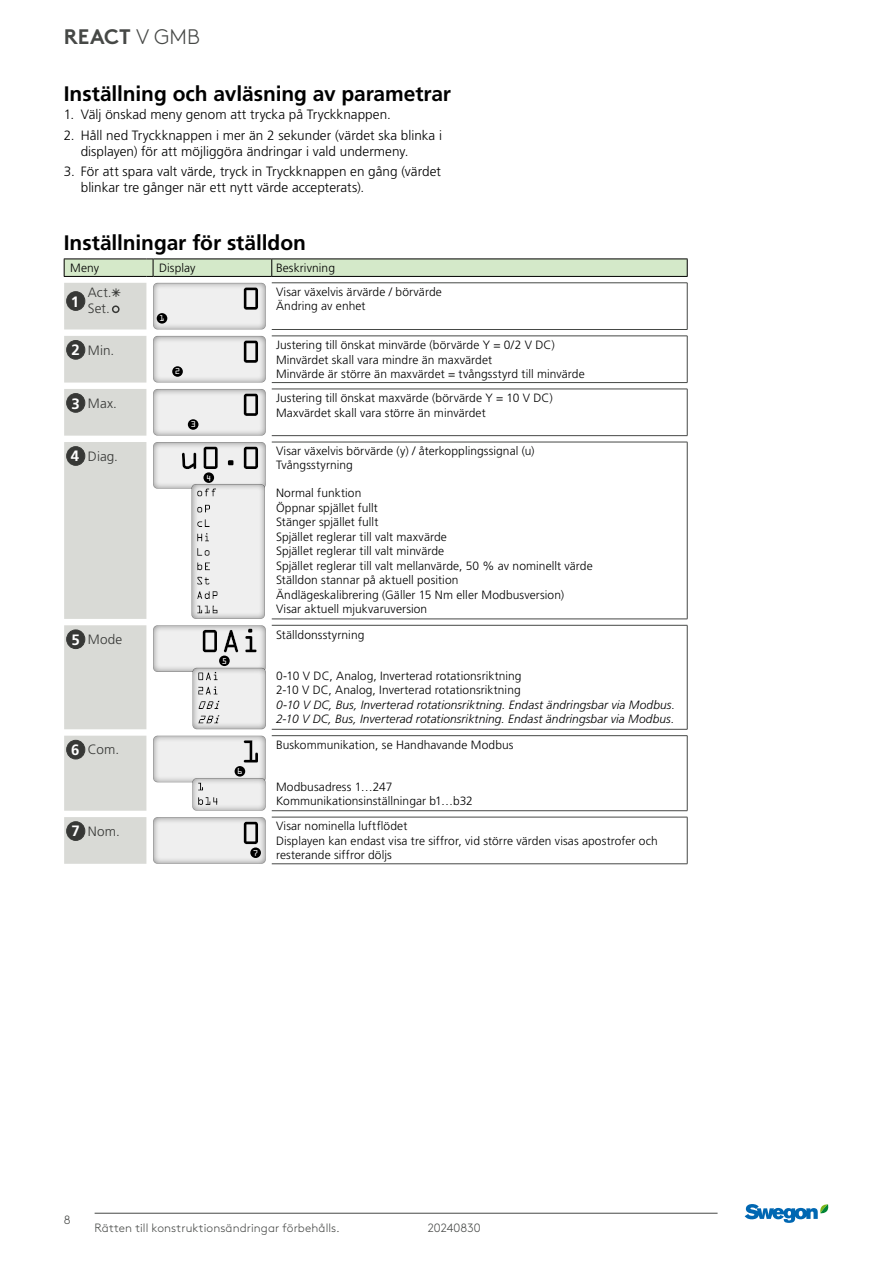
<style>
.page{position:relative;width:893px;height:1263px;background:#fff}
.page>*{position:absolute;margin:0;border:0;box-sizing:border-box;transform-origin:0 0}
.t1{font:700 21px "Frutiger LT Pro";letter-spacing:-.005em;color:#000}
.t2{font:700 21px "Swegon Brown";color:#464846}
.t3{font:700 15px "Frutiger LT Pro";color:#fff}
.t4{font:300 13.5px/16.2px "Frutiger LT Pro";color:#000}
.t5{font:300 13.5px/16.2px "Frutiger LT Pro";letter-spacing:.005em;color:#373836}
.t6{font:300 12px/14.4px "Frutiger LT Pro";letter-spacing:.005em;color:#000}
.t7{font:italic 300 12px/14.4px "Frutiger LT Pro";letter-spacing:.005em;color:#000}
.t8{font:300 12px "Swegon Brown";letter-spacing:.005em;color:#464846}
.t9{font:300 12px "Swegon Brown";letter-spacing:-.015em;color:#464846}
.t10{font:9px "OCRA Extended";color:#fff}
.s1{font-weight:300}
.s2{font-weight:700;font-size:15px;color:#fff}
</style>
<div class="page">
<hr style="left:95px;top:1213px;width:623px;height:1px;background:#464846">
<svg style="left:745px;top:1204px;width:84px;height:19px"></svg>
<div style="left:64px;top:259px;width:89px;height:17px;background:#d5e9c9"></div>
<div style="left:64px;top:817px;width:81px;height:47px;background:#d9dad6"></div>
<hr style="left:272px;top:283px;width:415px;height:1px;background:#464846">
<hr style="left:687px;top:283px;width:1px;height:46px;background:#464846">
<hr style="left:272px;top:329px;width:415px;height:1px;background:#464846">
<hr style="left:272px;top:336px;width:415px;height:1px;background:#464846">
<hr style="left:687px;top:336px;width:1px;height:46px;background:#464846">
<hr style="left:272px;top:382px;width:415px;height:1px;background:#464846">
<hr style="left:272px;top:817px;width:415px;height:1px;background:#464846">
<hr style="left:687px;top:817px;width:1px;height:47px;background:#464846">
<hr style="left:272px;top:863px;width:415px;height:1px;background:#464846">
<hr style="left:272px;top:389px;width:415px;height:1px;background:#464846">
<hr style="left:687px;top:389px;width:1px;height:46px;background:#464846">
<hr style="left:272px;top:435px;width:415px;height:1px;background:#464846">
<hr style="left:272px;top:442px;width:415px;height:1px;background:#464846">
<hr style="left:687px;top:442px;width:1px;height:177px;background:#464846">
<hr style="left:272px;top:619px;width:415px;height:1px;background:#464846">
<hr style="left:272px;top:625px;width:415px;height:1px;background:#464846">
<hr style="left:687px;top:625px;width:1px;height:104px;background:#464846">
<hr style="left:272px;top:729px;width:415px;height:1px;background:#464846">
<hr style="left:272px;top:735px;width:415px;height:1px;background:#464846">
<hr style="left:687px;top:736px;width:1px;height:74px;background:#464846">
<hr style="left:272px;top:810px;width:415px;height:1px;background:#464846">
<hr style="left:88px;top:259px;width:58px;height:1px;background:#020000">
<svg style="left:64px;top:259px;width:24px;height:18px"></svg>
<hr style="left:88px;top:276px;width:58px;height:1px;background:#020000">
<svg style="left:146px;top:259px;width:542px;height:18px;background:#c5d8bb"></svg>
<div style="left:145px;top:276px;width:147px;height:54px;background:#000;opacity:.57"></div>
<div style="left:145px;top:329px;width:147px;height:54px;background:#000;opacity:.57"></div>
<div style="left:145px;top:382px;width:147px;height:54px;background:#000;opacity:.57"></div>
<div style="left:145px;top:435px;width:147px;height:54px;background:#fff"></div>
<svg style="left:153px;top:442px;width:113px;height:47px"></svg>
<div style="left:183px;top:482px;width:83px;height:138px;background:#000;opacity:.57"></div>
<div style="left:145px;top:618px;width:147px;height:54px;background:#fff"></div>
<svg style="left:153px;top:625px;width:113px;height:47px"></svg>
<div style="left:185px;top:665px;width:82px;height:65px;background:#000;opacity:.57"></div>
<div style="left:145px;top:729px;width:147px;height:54px;background:#000;opacity:.57"></div>
<svg style="left:153px;top:736px;width:113px;height:47px"></svg>
<div style="left:184px;top:776px;width:82px;height:36px;background:#000;opacity:.57"></div>
<div style="left:67px;top:822px;width:18px;height:18px;background:#373836;border-radius:50%"></div>
<div style="left:66px;top:821px;width:19px;height:20px;border:1px solid #373836;border-radius:50%"></div>
<div style="left:145px;top:810px;width:147px;height:54px;background:#000;opacity:.57"></div>
<div style="left:157px;top:313px;width:10px;height:11px;background:#000;border-radius:50%"></div>
<div style="left:172px;top:366px;width:11px;height:11px;background:#000;border-radius:50%"></div>
<div style="left:188px;top:419px;width:10px;height:11px;background:#000;border-radius:50%"></div>
<div style="left:203px;top:472px;width:11px;height:11px;background:#000;border-radius:50%"></div>
<div style="left:219px;top:655px;width:11px;height:11px;background:#000;border-radius:50%"></div>
<div style="left:235px;top:766px;width:10px;height:10px;background:#000;border-radius:50%"></div>
<div style="left:250px;top:847px;width:11px;height:11px;background:#000;border-radius:50%"></div>
<svg style="left:64px;top:283px;width:82px;height:528px;background:#d4d5d1"></svg>
<h1 class="t2" style="left:64px;top:20px;width:138px">REACT <span class="s1">V GMB</span></h1>
<h1 class="t1" style="left:64px;top:81px;width:389px">Inställning och avläsning av parametrar</h1>
<p class="t4" style="left:64px;top:106px;width:329px">1. Välj önskad meny genom att trycka på Tryckknappen.</p>
<p class="t4" style="left:81px;top:127px;width:363px;text-indent:-17px">2. Håll ned Tryckknappen i mer än 2 sekunder (värdet ska blinka i displayen) för att möjliggöra ändringar i vald undermeny.</p>
<p class="t4" style="left:81px;top:164px;width:362px;text-indent:-17px">3. För att spara valt värde, tryck in Tryckknappen en gång (värdet blinkar tre gånger när ett nytt värde accepterats).</p>
<h1 class="t1" style="left:64px;top:231px;width:244px">Inställningar för ställdon</h1>
<p class="t6" style="left:70px;top:261px;width:30px">Meny</p>
<p class="t6" style="left:159px;top:261px;width:38px">Display</p>
<p class="t6" style="left:276px;top:261px;width:60px">Beskrivning</p>
<p class="t3" style="left:71px;top:292px;width:10px">1</p>
<p class="t5" style="left:88px;top:284px;width:25px">Act.<br>Set.</p>
<p class="t6" style="left:276px;top:285px;width:167px">Visar växelvis ärvärde / börvärde<br>Ändring av enhet</p>
<p class="t5" style="left:72px;top:342px;width:44px"><span class="s2">2</span> Min.</p>
<p class="t6" style="left:276px;top:338px;width:310px">Justering till önskat minvärde (börvärde Y = 0/2 V DC)<br>Minvärdet skall vara mindre än maxvärdet<br>Minvärde är större än maxvärdet = tvångsstyrd till minvärde</p>
<p class="t5" style="left:72px;top:395px;width:47px"><span class="s2">3</span> Max.</p>
<p class="t6" style="left:276px;top:391px;width:278px">Justering till önskat maxvärde (börvärde Y = 10 V DC)<br>Maxvärdet skall vara större än minvärdet</p>
<p class="t5" style="left:71px;top:448px;width:49px"><span class="s2">4</span> Diag.</p>
<p class="t6" style="left:276px;top:444px;width:260px">Visar växelvis börvärde (y) / återkopplingssignal (u)<br>Tvångsstyrning</p>
<p class="t6" style="left:276px;top:486px;width:318px">Normal funktion<br>Öppnar spjället fullt<br>Stänger spjället fullt<br>Spjället reglerar till valt maxvärde<br>Spjället reglerar till valt minvärde<br>Spjället reglerar till valt mellanvärde, 50 % av nominellt värde Ställdon stannar på aktuell position<br>Ändlägeskalibrering (Gäller 15 Nm eller Modbusversion)<br>Visar aktuell mjukvaruversion</p>
<p class="t5" style="left:72px;top:631px;width:52px"><span class="s2">5</span> Mode</p>
<p class="t6" style="left:276px;top:627px;width:90px">Ställdonsstyrning</p>
<p class="t6" style="left:276px;top:669px;width:247px">0-10 V DC, Analog, Inverterad rotationsriktning<br>2-10 V DC, Analog, Inverterad rotationsriktning</p>
<p class="t7" style="left:276px;top:697px;width:401px">0-10 V DC, Bus, Inverterad rotationsriktning. Endast ändringsbar via Modbus.<br>2-10 V DC, Bus, Inverterad rotationsriktning. Endast ändringsbar via Modbus.</p>
<p class="t5" style="left:71px;top:742px;width:49px"><span class="s2">6</span> Com.</p>
<p class="t6" style="left:276px;top:738px;width:239px">Buskommunikation, se Handhavande Modbus</p>
<p class="t6" style="left:276px;top:779px;width:198px">Modbusadress 1…247<br>Kommunikationsinställningar b1…b32</p>
<p class="t5" style="left:72px;top:823px;width:50px"><span class="s2">7</span> Nom.</p>
<p class="t6" style="left:276px;top:819px;width:383px">Visar nominella luftflödet<br>Displayen kan endast visa tre siffror, vid större värden visas apostrofer och resterande siffror döljs</p>
<p class="t10" style="left:159px;top:313px;width:7px">1</p>
<p class="t10" style="left:175px;top:367px;width:7px">2</p>
<p class="t10" style="left:190px;top:420px;width:7px">3</p>
<p class="t10" style="left:206px;top:473px;width:7px">4</p>
<p class="t10" style="left:222px;top:656px;width:7px">5</p>
<p class="t10" style="left:237px;top:766px;width:7px">6</p>
<p class="t10" style="left:253px;top:848px;width:7px">7</p>
<p class="t8" style="left:64px;top:1211px;width:8px">8</p>
<p class="t8" style="left:95px;top:1219px;width:247px">Rätten till konstruktionsändringar förbehålls.</p>
<p class="t9" style="left:427px;top:1219px;width:55px">20240830</p>
</div>
